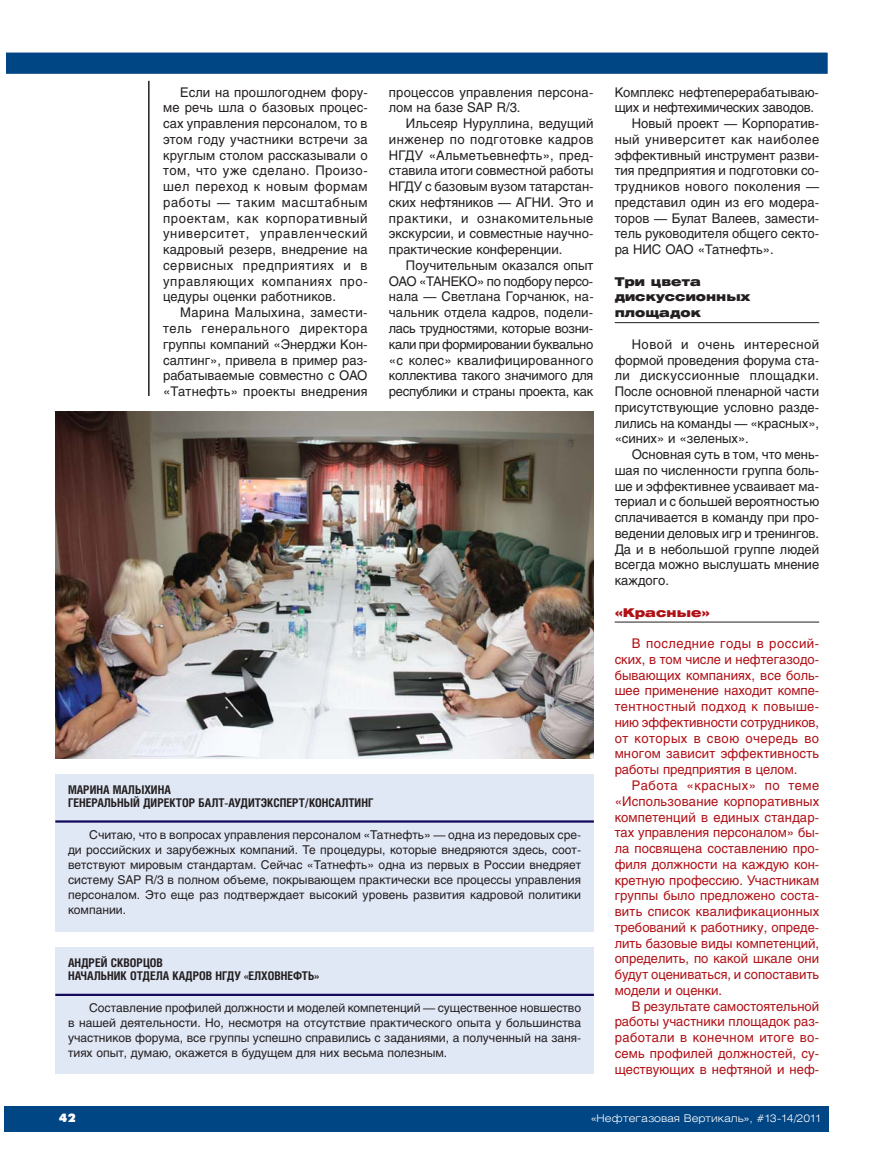
<style>
.page{position:relative;width:893px;height:1170px;background:#fff}
.page>*{position:absolute;margin:0;border:0;box-sizing:border-box;transform-origin:0 0}
.t1{font:13.2px/15.8px "Helios";color:#231f20;text-align:justify}
.t2{font:13.2px/15.8px "Helios";letter-spacing:.005em;color:#b01016;text-align:justify}
.t3{font:13.2px "Helios";letter-spacing:-.02em;color:#231f20}
.t4{font:13.2px "Helios";letter-spacing:.035em;color:#231f20}
.t5{font:13.2px "Helios";letter-spacing:.03em;color:#231f20}
.t6{font:12px/15px "Helios";color:#231f20;text-align:justify}
.t7{font:700 12px/13.5px "Helios Cond";color:#231f20}
.t8{font:900 12px/15.8px "Helios Ext";letter-spacing:.005em;color:#231f20}
.t9{font:900 12px "Helios Ext";letter-spacing:.005em;color:#b01016}
.t10{font:12px "Futura Futuris XC";color:#fff}
.t11{font:300 10.5px "Helios Ext";color:#fff}
</style>
<div class="page">
<div style="left:4px;top:1106px;width:825px;height:25px;background:#004584"></div>
<hr style="left:615px;top:322px;width:204px;height:1px;background:#231f20">
<hr style="left:615px;top:621px;width:204px;height:1px;background:#231f20">
<div style="left:6px;top:53px;width:822px;height:21px;background:#004584"></div>
<div style="left:4px;top:51px;width:825px;height:24px;border:2px solid #fff"></div>
<hr style="left:148px;top:81px;width:2px;height:315px;background:#231f20">
<div style="left:55px;top:811px;width:539px;height:120px;background:#e0e7f5"></div>
<div style="left:55px;top:774px;width:539px;height:45px;background:#e0e7f5"></div>
<hr style="left:55px;top:820px;width:539px;height:2px;background:#140858">
<div style="left:55px;top:985px;width:539px;height:88px;background:#e0e7f5"></div>
<div style="left:55px;top:947px;width:539px;height:46px;background:#e0e7f5"></div>
<hr style="left:55px;top:993px;width:539px;height:2px;background:#140858">
<img style="left:55px;top:412px;width:539px;height:346px">
<p class="t1" style="left:163px;top:85px;width:206px;text-indent:17px">Если на прошлогоднем фору&shy;ме речь шла о базовых процес&shy;сах управления персоналом, то в этом году участники встречи за круглым столом рассказывали о том, что уже сделано. Произо&shy;шел переход к новым формам работы — таким масштабным проектам, как корпоративный университет, управленческий кадровый резерв, внедрение на сервисных предприятиях и в управляющих компаниях про&shy;цедуры оценки работников.</p>
<p class="t1" style="left:163px;top:306px;width:206px;text-indent:17px">Марина Малыхина, замести&shy;тель генерального директора группы компаний «Энерджи Кон&shy;салтинг», привела в пример раз&shy;рабатываемые совместно с ОАО «Татнефть» проекты внедрения</p>
<p class="t1" style="left:389px;top:85px;width:206px">процессов управления персона&shy;лом на базе SAP R/3.</p>
<p class="t1" style="left:389px;top:117px;width:206px;text-indent:17px">Ильсеяр Нуруллина, ведущий инженер по подготовке кадров НГДУ «Альметьевнефть», пред&shy;ставила итоги совместной работы НГДУ с базовым вузом татарстан&shy;ских нефтяников — АГНИ. Это и практики, и ознакомительные экскурсии, и совместные научно&shy;практические конференции.</p>
<p class="t1" style="left:389px;top:259px;width:206px;text-indent:17px">Поучительным оказался опыт ОАО «ТАНЕКО» по подбору персо&shy;нала — Светлана Горчанюк, на&shy;чальник отдела кадров, подели&shy;лась трудностями, которые возни&shy;кали при формировании буквально «с колес» квалифицированного коллектива такого значимого для республики и страны проекта, как</p>
<p class="t7" style="left:68px;top:783px;width:307px">МАРИНА МАЛЫХИНА<br>ГЕНЕРАЛЬНЫЙ ДИРЕКТОР БАЛТ-АУДИТЭКСПЕРТ/КОНСАЛТИНГ</p>
<p class="t6" style="left:68px;top:828px;width:515px;text-indent:21px">Считаю, что в вопросах управления персоналом «Татнефть» — одна из передовых сре&shy;ди российских и зарубежных компаний. Те процедуры, которые внедряются здесь, соот&shy;ветствуют мировым стандартам. Сейчас «Татнефть» одна из первых в России внедряет систему SAP R/3 в полном объеме, покрывающем практически все процессы управления персоналом. Это еще раз подтверждает высокий уровень развития кадровой политики компании.</p>
<p class="t7" style="left:68px;top:956px;width:252px">АНДРЕЙ СКВОРЦОВ<br>НАЧАЛЬНИК ОТДЕЛА КАДРОВ НГДУ «ЕЛХОВНЕФТЬ»</p>
<p class="t6" style="left:68px;top:1001px;width:515px;text-indent:21px">Составление профилей должности и моделей компетенций — существенное новшество в нашей деятельности. Но, несмотря на отсутствие практического опыта у большинства участников форума, все группы успешно справились с заданиями, а полученный на заня&shy;тиях опыт, думаю, окажется в будущем для них весьма полезным.</p>
<p class="t1" style="left:615px;top:85px;width:206px">Комплекс нефтеперерабатываю-</p>
<p class="t3" style="left:615px;top:103px;width:201px">щих и нефтехимических заводов.</p>
<p class="t1" style="left:632px;top:117px;width:189px">Новый проект — Корпоратив-</p>
<p class="t4" style="left:615px;top:134px;width:206px">ный университет как наиболее</p>
<p class="t1" style="left:615px;top:148px;width:206px">эффективный инструмент разви-</p>
<p class="t1" style="left:615px;top:164px;width:206px">тия предприятия и подготовки со-</p>
<p class="t5" style="left:615px;top:181px;width:206px">трудников нового поколения —</p>
<p class="t1" style="left:615px;top:196px;width:206px">представил один из его модера-</p>
<p class="t1" style="left:615px;top:211px;width:206px">торов — Булат Валеев, замести-</p>
<p class="t1" style="left:615px;top:227px;width:206px">тель руководителя общего секто-</p>
<p class="t1" style="left:615px;top:243px;width:161px">ра НИС ОАО «Татнефть».</p>
<p class="t8" style="left:615px;top:274px;width:137px">Три цвета дискуссионных площадок</p>
<p class="t1" style="left:615px;top:337px;width:206px;text-indent:17px">Новой и очень интересной формой проведения форума ста&shy;ли дискуссионные площадки.<br>После основной пленарной части присутствующие условно разде&shy;лились на команды — «красных», «синих» и «зеленых».</p>
<p class="t1" style="left:615px;top:448px;width:206px;text-indent:17px">Основная суть в том, что мень&shy;шая по численности группа боль&shy;ше и эффективнее усваивает ма&shy;териал и с большей вероятностью сплачивается в команду при про&shy;ведении деловых игр и тренингов.<br>Да и в небольшой группе людей всегда можно выслушать мнение каждого.</p>
<p class="t9" style="left:615px;top:608px;width:97px">«Красные»</p>
<p class="t2" style="left:615px;top:637px;width:206px;text-indent:17px">В последние годы в россий&shy;ских, в том числе и нефтегазодо&shy;бывающих компаниях, все боль&shy;шее применение находит компе&shy;тентностный подход к повыше&shy;нию эффективности сотрудников, от которых в свою очередь во многом зависит эффективность работы предприятия в целом.</p>
<p class="t2" style="left:615px;top:778px;width:206px;text-indent:17px">Работа «красных» по теме «Использование корпоративных компетенций в единых стандар&shy;тах управления персоналом» бы&shy;ла посвящена составлению про&shy;филя должности на каждую кон&shy;кретную профессию. Участникам группы было предложено соста&shy;вить список квалификационных требований к работнику, опреде&shy;лить базовые виды компетенций, определить, по какой шкале они будут оцениваться, и сопоставить модели и оценки.</p>
<p class="t2" style="left:615px;top:999px;width:206px;text-indent:17px">В результате самостоятельной работы участники площадок раз&shy;работали в конечном итоге во&shy;семь профилей должностей, су&shy;ществующих в нефтяной и неф-</p>
<p class="t10" style="left:59px;top:1113px;width:18px">42</p>
<p class="t11" style="left:591px;top:1113px;width:231px">«Нефтегазовая Вертикаль», #13-14/2011</p>
</div>
